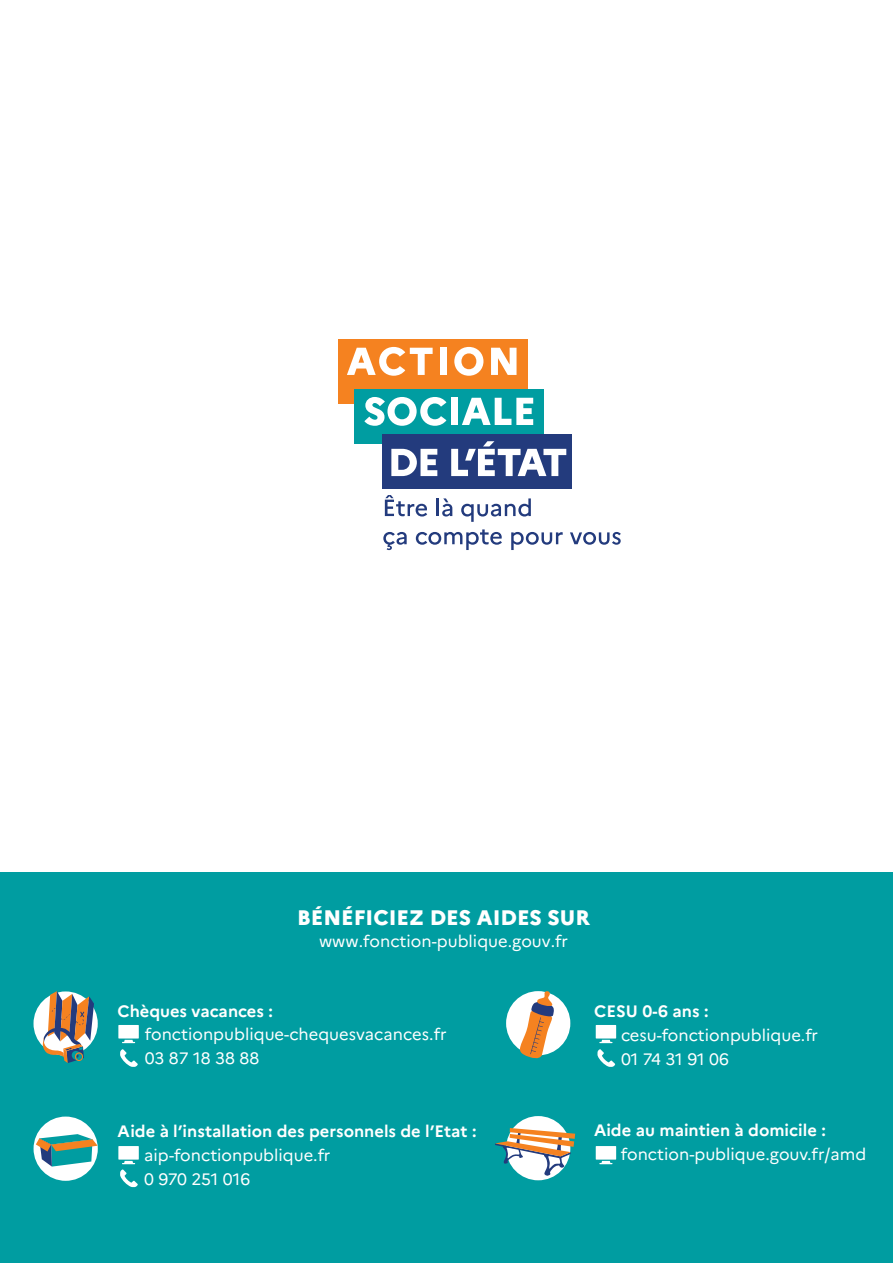
<style>
.page{position:relative;width:893px;height:1263px;background:#fff}
.page>*{position:absolute;margin:0;border:0;box-sizing:border-box;transform-origin:0 0}
.t1{font:800 21px "Marianne";color:#fff}
.t2{font:16.5px/24px "Marianne";color:#fff}
.t3{font:700 16.5px "Marianne";color:#fff}
</style>
<div class="page">
<div style="left:0;top:872px;width:893px;height:391px;background:#009da1"></div>
<div style="left:34px;top:1116px;width:64px;height:65px;background:#fff;border-radius:50%"></div>
<div style="left:506px;top:1116px;width:64px;height:64px;background:#fff;border-radius:50%"></div>
<svg style="left:495px;top:1128px;width:80px;height:48px"></svg>
<svg style="left:36px;top:1134px;width:62px;height:32px"></svg>
<svg style="left:597px;top:1049px;width:18px;height:18px"></svg>
<svg style="left:596px;top:1025px;width:20px;height:18px"></svg>
<svg style="left:120px;top:1049px;width:18px;height:18px"></svg>
<svg style="left:118px;top:1025px;width:21px;height:18px"></svg>
<svg style="left:596px;top:1146px;width:20px;height:18px"></svg>
<svg style="left:118px;top:1146px;width:21px;height:41px"></svg>
<div style="left:34px;top:991px;width:64px;height:65px;background:#fff;border-radius:50%"></div>
<svg style="left:40px;top:991px;width:54px;height:72px"></svg>
<div style="left:506px;top:991px;width:64px;height:64px;background:#fff;border-radius:50%"></div>
<svg style="left:519px;top:991px;width:36px;height:68px"></svg>
<div style="left:338px;top:340px;width:190px;height:64px;background:#f58220"></div>
<svg style="left:347px;top:347px;width:86px;height:29px"></svg>
<div style="left:440px;top:348px;width:7px;height:27px;background:#fff"></div>
<svg style="left:454px;top:347px;width:29px;height:29px"></svg>
<svg style="left:491px;top:348px;width:25px;height:27px"></svg>
<div style="left:354px;top:390px;width:190px;height:54px;background:#009da1"></div>
<svg style="left:364px;top:397px;width:82px;height:29px"></svg>
<div style="left:451px;top:398px;width:7px;height:27px;background:#fff"></div>
<svg style="left:462px;top:398px;width:71px;height:27px"></svg>
<div style="left:382px;top:434px;width:190px;height:55px;background:#233b7d"></div>
<svg style="left:391px;top:449px;width:46px;height:27px"></svg>
<svg style="left:451px;top:441px;width:115px;height:35px"></svg>
<svg style="left:385px;top:495px;width:42px;height:21px"></svg>
<hr style="left:436px;top:498px;width:3px;height:18px;background:#233b7d">
<svg style="left:442px;top:498px;width:10px;height:18px"></svg>
<svg style="left:461px;top:498px;width:70px;height:24px"></svg>
<svg style="left:383px;top:532px;width:24px;height:18px"></svg>
<svg style="left:416px;top:529px;width:86px;height:21px"></svg>
<svg style="left:511px;top:532px;width:52px;height:18px"></svg>
<svg style="left:570px;top:532px;width:51px;height:13px"></svg>
<p class="t1" style="left:297px;top:905px;width:294px">BÉNÉFICIEZ DES AIDES SUR</p>
<p class="t2" style="left:319px;top:929px;width:251px">www.fonction-publique.gouv.fr</p>
<p class="t3" style="left:118px;top:1000px;width:157px">Chèques vacances :</p>
<p class="t2" style="left:145px;top:1022px;width:303px">fonctionpublique-chequesvacances.fr<br>03 87 18 38 88</p>
<p class="t3" style="left:118px;top:1121px;width:360px">Aide à l’installation des personnels de l’Etat :</p>
<p class="t2" style="left:144px;top:1143px;width:188px">aip-fonctionpublique.fr<br>0 970 251 016</p>
<p class="t3" style="left:594px;top:1000px;width:116px">CESU 0-6 ans :</p>
<p class="t2" style="left:621px;top:1023px;width:199px">cesu-fonctionpublique.fr<br>01 74 31 91 06</p>
<p class="t3" style="left:594px;top:1120px;width:233px">Aide au maintien à domicile :</p>
<p class="t2" style="left:621px;top:1142px;width:247px">fonction-publique.gouv.fr/amd</p>
</div>
